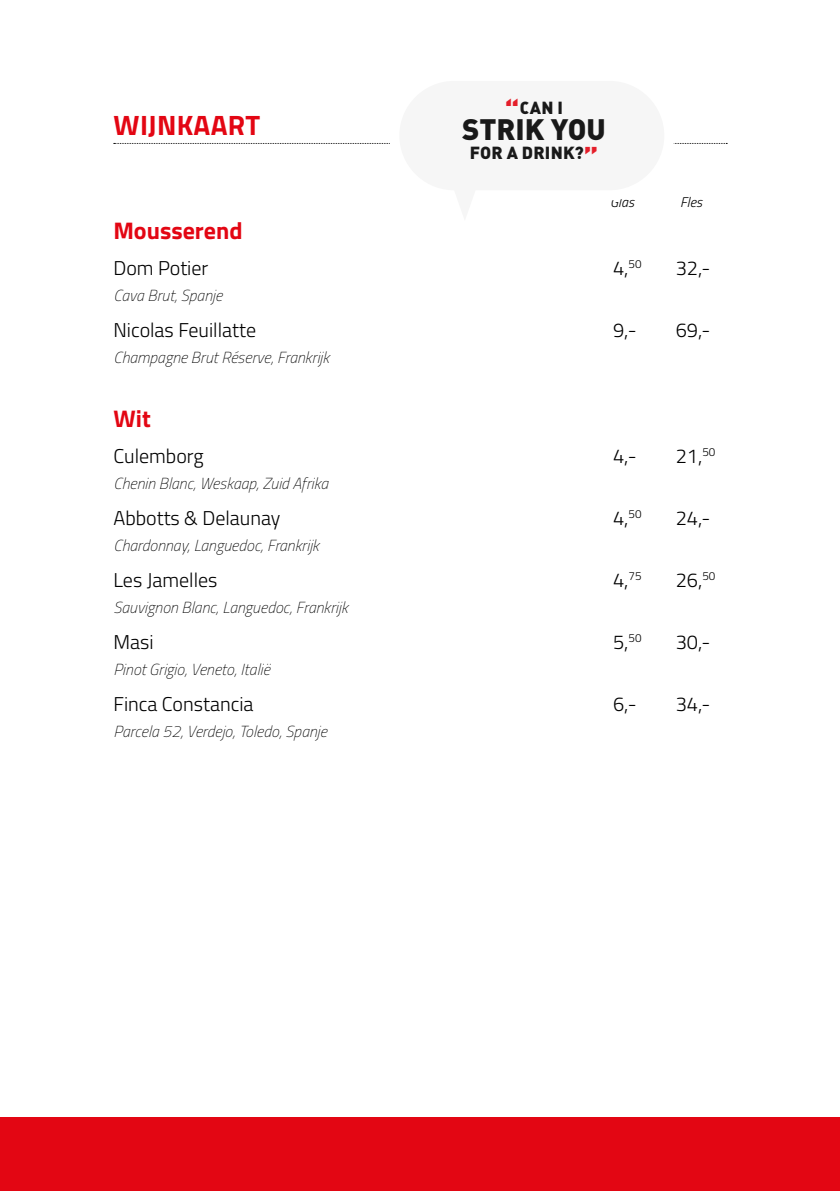
<style>
.page{position:relative;width:840px;height:1191px;background:#fff}
.page>*{position:absolute;margin:0;border:0;box-sizing:border-box;transform-origin:0 0}
.t1{font:29.2px "DIN Black Alternate";color:#000}
.t2{font:700 28px "Titillium";letter-spacing:.01em;color:#e30613}
.t3{font:700 24px "Titillium";color:#e30613}
.t4{font:300 20px "Titillium";color:#000}
.t5{font:17.4px "DIN Black Alternate";letter-spacing:.015em;color:#000}
.t6{font:italic 100 16px "Titillium";color:#000}
.t7{font:italic 300 14px "Titillium";color:#000}
.s1{font-size:28.2px;color:#e30613}
</style>
<div class="page">
<div style="left:0;top:1117px;width:839px;height:74px;background:#e30613"></div>
<svg style="left:114px;top:143px;width:612px;height:1px"></svg>
<svg style="left:384px;top:143px;width:295px;height:1px"></svg>
<h2 class="t2" style="left:114px;top:103px;width:148px">WIJNKAART</h2>
<p class="t5" style="left:504px;top:96px;width:60px"><span class="s1">“</span>CAN I</p>
<h1 class="t1" style="left:462px;top:110px;width:145px">STRIK YOU</h1>
<p class="t5" style="left:469px;top:141px;width:130px">FOR A DRINK?<span class="s1">”</span></p>
<p class="t7" style="left:610px;top:192px;width:25px">Glas</p>
<p class="t7" style="left:679px;top:192px;width:24px">Fles</p>
<h3 class="t3" style="left:113px;top:212px;width:130px">Mousserend</h3>
<p class="t4" style="left:113px;top:253px;width:96px">Dom Potier</p>
<p class="t4" style="left:612px;top:253px;width:30px">4,<sup>50</sup></p>
<p class="t4" style="left:675px;top:253px;width:36px">32,-</p>
<p class="t6" style="left:113px;top:284px;width:110px">Cava Brut, Spanje</p>
<p class="t4" style="left:113px;top:315px;width:144px">Nicolas Feuillatte</p>
<p class="t4" style="left:612px;top:315px;width:25px">9,-</p>
<p class="t4" style="left:675px;top:315px;width:36px">69,-</p>
<p class="t6" style="left:113px;top:346px;width:217px">Champagne Brut Réserve, Frankrijk</p>
<h3 class="t3" style="left:113px;top:400px;width:39px">Wit</h3>
<p class="t4" style="left:113px;top:441px;width:92px">Culemborg</p>
<p class="t4" style="left:612px;top:441px;width:25px">4,-</p>
<p class="t4" style="left:675px;top:441px;width:41px">21,<sup>50</sup></p>
<p class="t6" style="left:113px;top:472px;width:216px">Chenin Blanc, Weskaap, Zuid Afrika</p>
<p class="t4" style="left:113px;top:503px;width:168px">Abbotts &amp; Delaunay</p>
<p class="t4" style="left:612px;top:503px;width:30px">4,<sup>50</sup></p>
<p class="t4" style="left:675px;top:503px;width:36px">24,-</p>
<p class="t6" style="left:113px;top:534px;width:207px">Chardonnay, Languedoc, Frankrijk</p>
<p class="t4" style="left:113px;top:565px;width:105px">Les Jamelles</p>
<p class="t4" style="left:612px;top:565px;width:30px">4,<sup>75</sup></p>
<p class="t4" style="left:675px;top:565px;width:41px">26,<sup>50</sup></p>
<p class="t6" style="left:113px;top:596px;width:236px">Sauvignon Blanc, Languedoc, Frankrijk</p>
<p class="t4" style="left:113px;top:627px;width:42px">Masi</p>
<p class="t4" style="left:612px;top:627px;width:30px">5,<sup>50</sup></p>
<p class="t4" style="left:675px;top:627px;width:36px">30,-</p>
<p class="t6" style="left:113px;top:658px;width:158px">Pinot Grigio, Veneto, Italië</p>
<p class="t4" style="left:113px;top:689px;width:141px">Finca Constancia</p>
<p class="t4" style="left:612px;top:689px;width:25px">6,-</p>
<p class="t4" style="left:675px;top:689px;width:36px">34,-</p>
<p class="t6" style="left:113px;top:720px;width:215px">Parcela 52, Verdejo, Toledo, Spanje</p>
</div>
